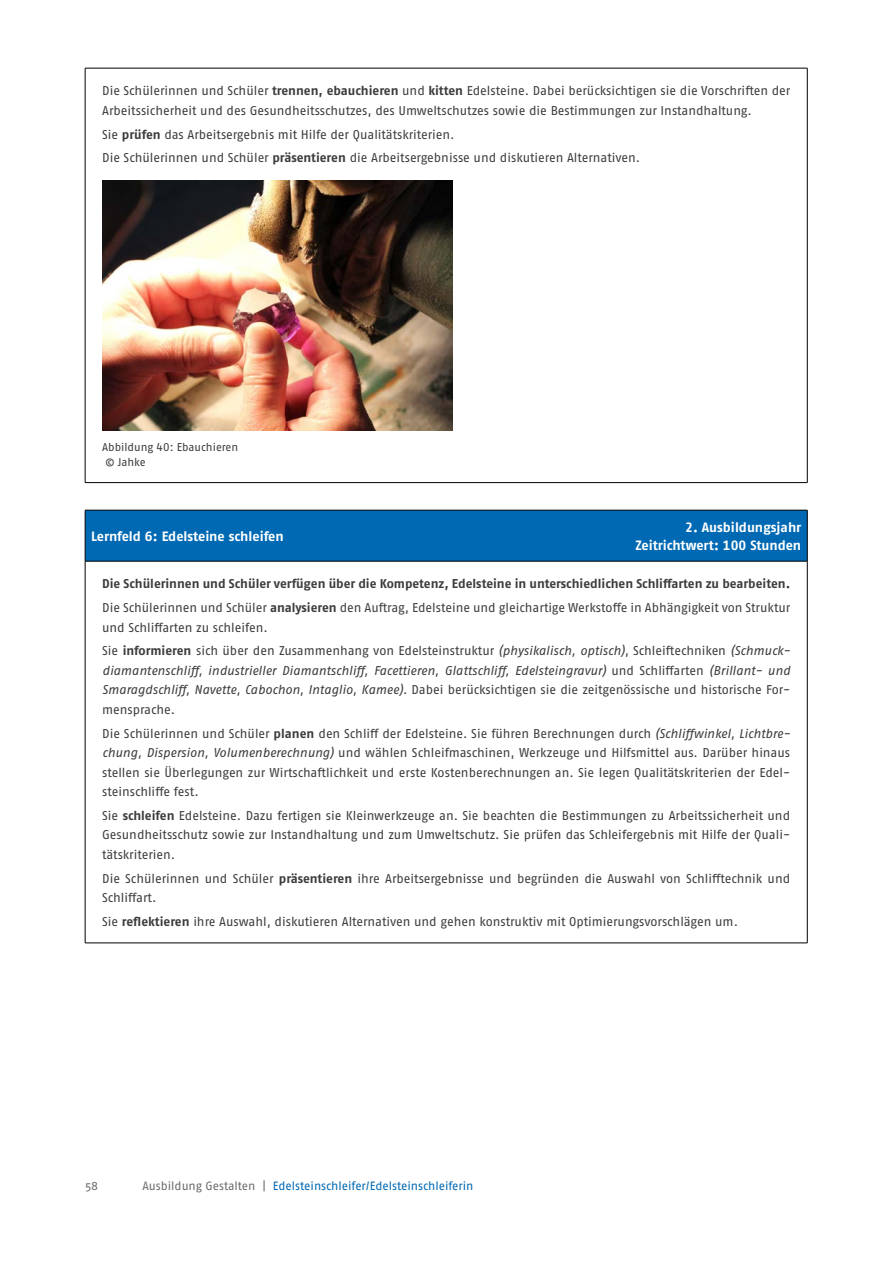
<style>
.page{position:relative;width:893px;height:1263px;background:#fff}
.page>*{position:absolute;margin:0;border:0;box-sizing:border-box;transform-origin:0 0}
.id558{font:700 13.5px/18px "Fago Pro";color:#fff;text-align:right}
.id541{font:12.75px/19.5px "Fago Pro";color:#3c3c3b}
.id541-2{font:italic 12.75px/19.5px "Fago Pro";letter-spacing:-.005em;color:#3c3c3b;text-align:justify}
.id541-3{font:700 12.75px "Fago Pro";color:#3c3c3b}
.t1{font:12px "Fago Pro";letter-spacing:-.005em;color:#0069b4}
.t2{font:12px "Fago Pro";color:#6b6b6a}
.id552{font:11.25px/15px "Fago Pro";color:#3c3c3b}
.s1{font-weight:700}
.s2{font-style:normal}
.s3{font-weight:700;font-style:normal}
.s4{font-style:italic}
.s5{color:#6b6b6a}
</style>
<div class="page">
<hr style="left:85px;top:68px;width:531px;height:1px;background:#000">
<hr style="left:85px;top:68px;width:1px;height:414px;background:#000">
<hr style="left:616px;top:68px;width:191px;height:1px;background:#000">
<hr style="left:807px;top:68px;width:1px;height:414px;background:#000">
<hr style="left:85px;top:482px;width:531px;height:1px;background:#000">
<hr style="left:616px;top:482px;width:191px;height:1px;background:#000">
<img style="left:102px;top:180px;width:351px;height:250px">
<div style="left:86px;top:511px;width:721px;height:50px;background:#0069b4"></div>
<hr style="left:85px;top:510px;width:531px;height:1px;background:#000">
<hr style="left:85px;top:510px;width:1px;height:51px;background:#000">
<hr style="left:616px;top:510px;width:191px;height:1px;background:#000">
<hr style="left:807px;top:510px;width:1px;height:51px;background:#000">
<hr style="left:85px;top:561px;width:531px;height:1px;background:#000">
<hr style="left:85px;top:561px;width:1px;height:382px;background:#000">
<hr style="left:616px;top:561px;width:191px;height:1px;background:#000">
<hr style="left:807px;top:561px;width:1px;height:382px;background:#000">
<hr style="left:85px;top:943px;width:531px;height:1px;background:#000">
<hr style="left:616px;top:943px;width:191px;height:1px;background:#000">
<p class="id541" style="left:102px;top:81px;width:690px">Die Schülerinnen und Schüler <span class="s1">trennen, ebauchieren</span> und <span class="s1">kitten</span> Edelsteine. Dabei berücksichtigen sie die Vorschriften der<br>Arbeitssicherheit und des Gesundheitsschutzes, des Umweltschutzes sowie die Bestimmungen zur Instandhaltung.</p>
<p class="id541" style="left:102px;top:124px;width:354px">Sie <span class="s1">prüfen</span> das Arbeitsergebnis mit Hilfe der Qualitätskriterien.</p>
<p class="id541" style="left:102px;top:148px;width:539px">Die Schülerinnen und Schüler <span class="s1">präsentieren</span> die Arbeitsergebnisse und diskutieren Alternativen.</p>
<p class="id552" style="left:102px;top:439px;width:138px">Abbildung 40: Ebauchieren © Jahke</p>
<p class="id558" style="left:91px;top:527px;width:194px">Lernfeld 6: Edelsteine schleifen</p>
<p class="id558" style="left:635px;top:518px;width:167px">2. Ausbildungsjahr<br>Zeitrichtwert: 100 Stunden</p>
<p class="id541-3" style="left:102px;top:576px;width:690px">Die Schülerinnen und Schüler verfügen über die Kompetenz, Edelsteine in unterschiedlichen Schliffarten zu bearbeiten.</p>
<p class="id541" style="left:102px;top:598px;width:690px">Die Schülerinnen und Schüler <span class="s1">analysieren</span> den Auftrag, Edelsteine und gleichartige Werkstoffe in Abhängigkeit von Struktur und Schliffarten zu schleifen.</p>
<p class="id541-2" style="left:102px;top:641px;width:690px"><span class="s2">Sie</span> <span class="s3">informieren</span> <span class="s2">sich über den Zusammenhang von Edelsteinstruktur</span> (physikalisch, optisch)<span class="s2">, Schleiftechniken</span> (Schmuck&shy;diamantenschliff, industrieller Diamantschliff, Facettieren, Glattschliff, Edelsteingravur) <span class="s2">und Schliffarten</span> (Brillant- und Smaragdschliff, Navette, Cabochon, Intaglio, Kamee)<span class="s2">. Dabei berücksichtigen sie die zeitgenössische und historische For&shy;mensprache.</span></p>
<p class="id541" style="left:102px;top:723px;width:690px;text-align:justify">Die Schülerinnen und Schüler <span class="s1">planen</span> den Schliff der Edelsteine. Sie führen Berechnungen durch <span class="s4">(Schliffwinkel, Lichtbre&shy;chung, Dispersion, Volumenberechnung)</span> und wählen Schleifmaschinen, Werkzeuge und Hilfsmittel aus. Darüber hinaus stellen sie Überlegungen zur Wirtschaftlichkeit und erste Kostenberechnungen an. Sie legen Qualitätskriterien der Edel&shy;steinschliffe fest.</p>
<p class="id541" style="left:102px;top:806px;width:690px;text-align:justify">Sie <span class="s1">schleifen</span> Edelsteine. Dazu fertigen sie Kleinwerkzeuge an. Sie beachten die Bestimmungen zu Arbeitssicherheit und Gesundheitsschutz sowie zur Instandhaltung und zum Umweltschutz. Sie prüfen das Schleifergebnis mit Hilfe der Quali&shy;tätskriterien.</p>
<p class="id541" style="left:102px;top:868px;width:690px">Die Schülerinnen und Schüler <span class="s1">präsentieren</span> ihre Arbeitsergebnisse und begründen die Auswahl von Schlifftechnik und<br>Schliffart.</p>
<p class="id541" style="left:102px;top:912px;width:637px">Sie <span class="s1">reflektieren</span> ihre Auswahl, diskutieren Alternativen und gehen konstruktiv mit Optimierungsvorschlägen um.</p>
<p class="t2" style="left:85px;top:1178px;width:15px">58</p>
<p class="t1" style="left:142px;top:1178px;width:332px"><span class="s5">Ausbildung Gestalten |</span> Edelsteinschleifer/Edelsteinschleiferin</p>
</div>
